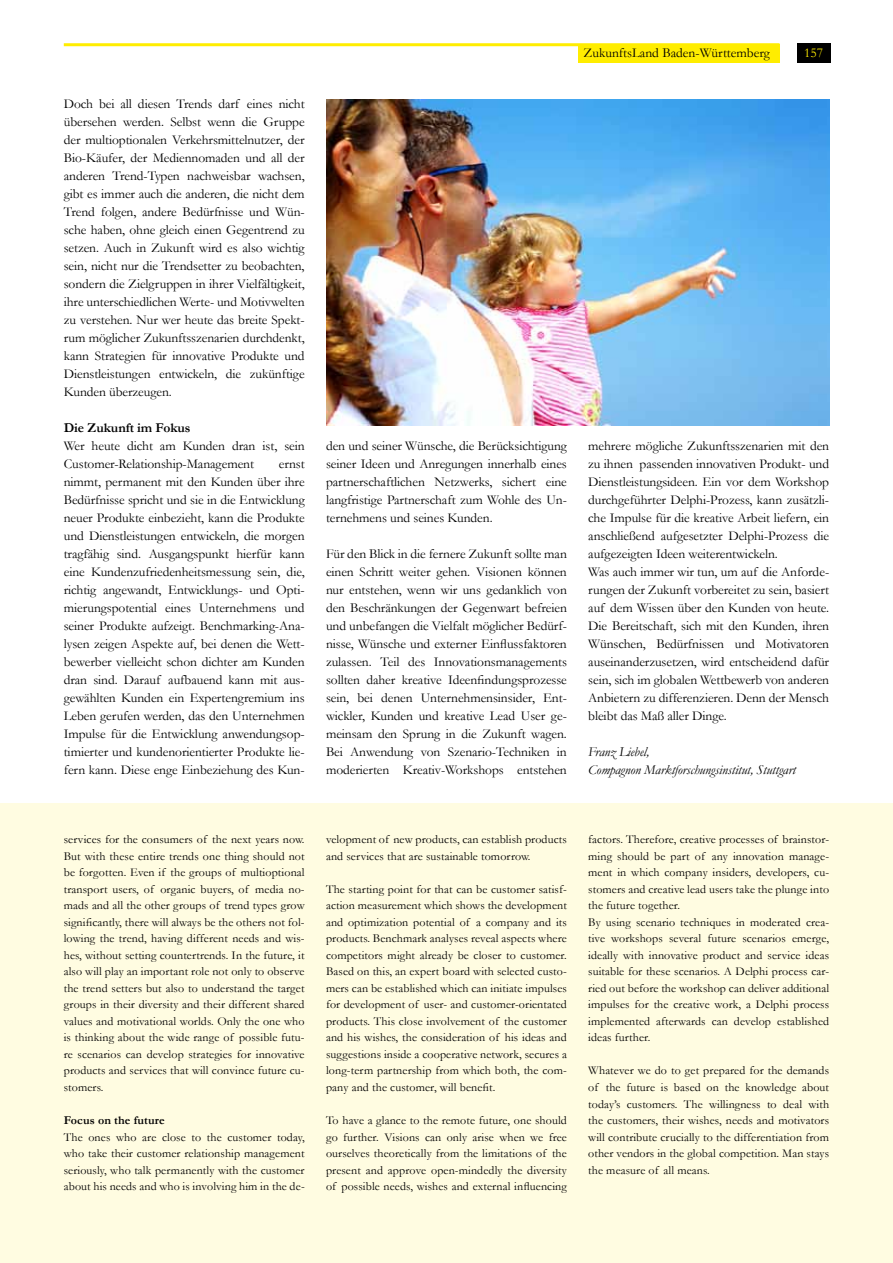
<style>
.page{position:relative;width:893px;height:1263px;background:#fff}
.page>*{position:absolute;margin:0;border:0;box-sizing:border-box;transform-origin:0 0}
.t1{font:13.5px/18px "Garamond";letter-spacing:-.005em;color:#000;text-align:justify}
.t2{font:italic 13.5px/18px "Garamond";letter-spacing:-.005em;color:#000}
.t3{font:700 13.5px "Garamond";letter-spacing:-.005em;color:#000}
.t4{font:13.5px "Garamond";color:#ffed00}
.t5{font:12px/16.5px "Garamond";letter-spacing:.01em;color:#000;text-align:justify}
.t6{font:700 12px "Garamond";letter-spacing:.01em;color:#000}
</style>
<div class="page">
<div style="left:578px;top:44px;width:201px;height:19px;background:#ffed00"></div>
<div style="left:798px;top:43px;width:33px;height:20px;background:#000"></div>
<hr style="left:64px;top:43px;width:715px;height:3px;background:#ffed00">
<div style="left:0;top:803px;width:893px;height:460px;background:#fffce1"></div>
<img style="left:326px;top:100px;width:503px;height:326px">
<p class="t1" style="left:64px;top:95px;width:242px">Doch bei all diesen Trends darf eines nicht übersehen werden. Selbst wenn die Gruppe der multioptionalen Verkehrsmittelnutzer, der Bio-Käufer, der Mediennomaden und all der anderen Trend-Typen nachweisbar wachsen, gibt es immer auch die anderen, die nicht dem Trend folgen, andere Bedürfnisse und Wün&shy;sche haben, ohne gleich einen Gegentrend zu setzen. Auch in Zukunft wird es also wichtig sein, nicht nur die Trendsetter zu beobachten, sondern die Zielgruppen in ihrer Vielfältigkeit, ihre unterschiedlichen Werte- und Motivwelten zu verstehen. Nur wer heute das breite Spekt&shy;rum möglicher Zukunftsszenarien durchdenkt, kann Strategien für innovative Produkte und Dienstleistungen entwickeln, die zukünftige Kunden überzeugen.</p>
<p class="t3" style="left:64px;top:420px;width:128px">Die Zukunft im Fokus</p>
<p class="t1" style="left:64px;top:437px;width:242px">Wer heute dicht am Kunden dran ist, sein<br>Customer-Relationship-Management</p>
<p class="t1" style="left:64px;top:455px;width:242px;text-indent:215px">ernst nimmt, permanent mit den Kunden über ihre Bedürfnisse spricht und sie in die Entwicklung neuer Produkte einbezieht, kann die Produkte und Dienstleistungen entwickeln, die morgen tragfähig sind. Ausgangspunkt hierfür kann eine Kundenzufriedenheitsmessung sein, die, richtig angewandt, Entwicklungs- und Opti&shy;mierungspotential eines Unternehmens und seiner Produkte aufzeigt. Benchmarking-Ana&shy;lysen zeigen Aspekte auf, bei denen die Wett&shy;bewerber vielleicht schon dichter am Kunden dran sind. Darauf aufbauend kann mit aus&shy;gewählten Kunden ein Expertengremium ins Leben gerufen werden, das den Unternehmen Impulse für die Entwicklung anwendungsop&shy;timierter und kundenorientierter Produkte lie&shy;fern kann. Diese enge Einbeziehung des Kun-</p>
<p class="t1" style="left:584px;top:43px;width:188px">ZukunftsLand Baden-Württemberg</p>
<p class="t4" style="left:804px;top:44px;width:20px">157</p>
<p class="t1" style="left:326px;top:436px;width:242px">den und seiner Wünsche, die Berücksichtigung seiner Ideen und Anregungen innerhalb eines partnerschaftlichen Netzwerks, sichert eine langfristige Partnerschaft zum Wohle des Un&shy;ternehmens und seines Kunden.</p>
<p class="t1" style="left:326px;top:544px;width:242px">Für den Blick in die fernere Zukunft sollte man einen Schritt weiter gehen. Visionen können nur entstehen, wenn wir uns gedanklich von den Beschränkungen der Gegenwart befreien und unbefangen die Vielfalt möglicher Bedürf&shy;nisse, Wünsche und externer Einflussfaktoren zulassen. Teil des Innovationsmanagements sollten daher kreative Ideenfindungsprozesse sein, bei denen Unternehmensinsider, Ent&shy;wickler, Kunden und kreative Lead User ge&shy;meinsam den Sprung in die Zukunft wagen.<br>Bei Anwendung von Szenario-Techniken in moderierten Kreativ-Workshops entstehen</p>
<p class="t1" style="left:588px;top:436px;width:242px;text-align:left">mehrere mögliche Zukunftsszenarien mit den zu ihnen passenden innovativen Produkt- und Dienstleistungsideen. Ein vor dem Workshop durchgeführter Delphi-Prozess, kann zusätzli&shy;che Impulse für die kreative Arbeit liefern, ein anschließend aufgesetzter Delphi-Prozess die aufgezeigten Ideen weiterentwickeln.<br>Was auch immer wir tun, um auf die Anforde&shy;rungen der Zukunft vorbereitet zu sein, basiert auf dem Wissen über den Kunden von heute.<br>Die Bereitschaft, sich mit den Kunden, ihren Wünschen, Bedürfnissen und Motivatoren auseinanderzusetzen, wird entscheidend dafür sein, sich im globalen Wettbewerb von anderen Anbietern zu differenzieren. Denn der Mensch bleibt das Maß aller Dinge.</p>
<p class="t2" style="left:588px;top:742px;width:209px">Franz Liebel,<br>Compagnon Marktforschungsinstitut, Stuttgart</p>
<p class="t5" style="left:64px;top:831px;width:242px">services for the consumers of the next years now.<br>But with these entire trends one thing should not be forgotten. Even if the groups of multioptional transport users, of organic buyers, of media no&shy;mads and all the other groups of trend types grow significantly, there will always be the others not fol&shy;lowing the trend, having different needs and wis&shy;hes, without setting countertrends. In the future, it also will play an important role not only to observe the trend setters but also to understand the target groups in their diversity and their different shared values and motivational worlds. Only the one who is thinking about the wide range of possible futu&shy;re scenarios can develop strategies for innovative products and services that will convince future cu&shy;stomers.</p>
<p class="t6" style="left:64px;top:1113px;width:103px">Focus on the future</p>
<p class="t5" style="left:64px;top:1128px;width:242px">The ones who are close to the customer today, who take their customer relationship management seriously, who talk permanently with the customer about his needs and who is involving him in the de-</p>
<p class="t5" style="left:326px;top:831px;width:242px">velopment of new products, can establish products and services that are sustainable tomorrow.</p>
<p class="t5" style="left:326px;top:881px;width:242px">The starting point for that can be customer satisf&shy;action measurement which shows the development and optimization potential of a company and its products. Benchmark analyses reveal aspects where competitors might already be closer to customer.<br>Based on this, an expert board with selected custo&shy;mers can be established which can initiate impulses for development of user- and customer-orientated products. This close involvement of the customer and his wishes, the consideration of his ideas and suggestions inside a cooperative network, secures a long-term partnership from which both, the com&shy;pany and the customer, will benefit.</p>
<p class="t5" style="left:326px;top:1112px;width:242px">To have a glance to the remote future, one should go further. Visions can only arise when we free ourselves theoretically from the limitations of the present and approve open-mindedly the diversity of possible needs, wishes and external influencing</p>
<p class="t5" style="left:588px;top:831px;width:242px;text-align:left">factors. Therefore, creative processes of brainstor&shy;ming should be part of any innovation manage&shy;ment in which company insiders, developers, cu&shy;stomers and creative lead users take the plunge into the future together.<br>By using scenario techniques in moderated crea&shy;tive workshops several future scenarios emerge, ideally with innovative product and service ideas suitable for these scenarios. A Delphi process car&shy;ried out before the workshop can deliver additional impulses for the creative work, a Delphi process implemented afterwards can develop established ideas further.</p>
<p class="t5" style="left:588px;top:1062px;width:242px">Whatever we do to get prepared for the demands of the future is based on the knowledge about today’s customers. The willingness to deal with the customers, their wishes, needs and motivators will contribute crucially to the differentiation from other vendors in the global competition. Man stays the measure of all means.</p>
</div>
